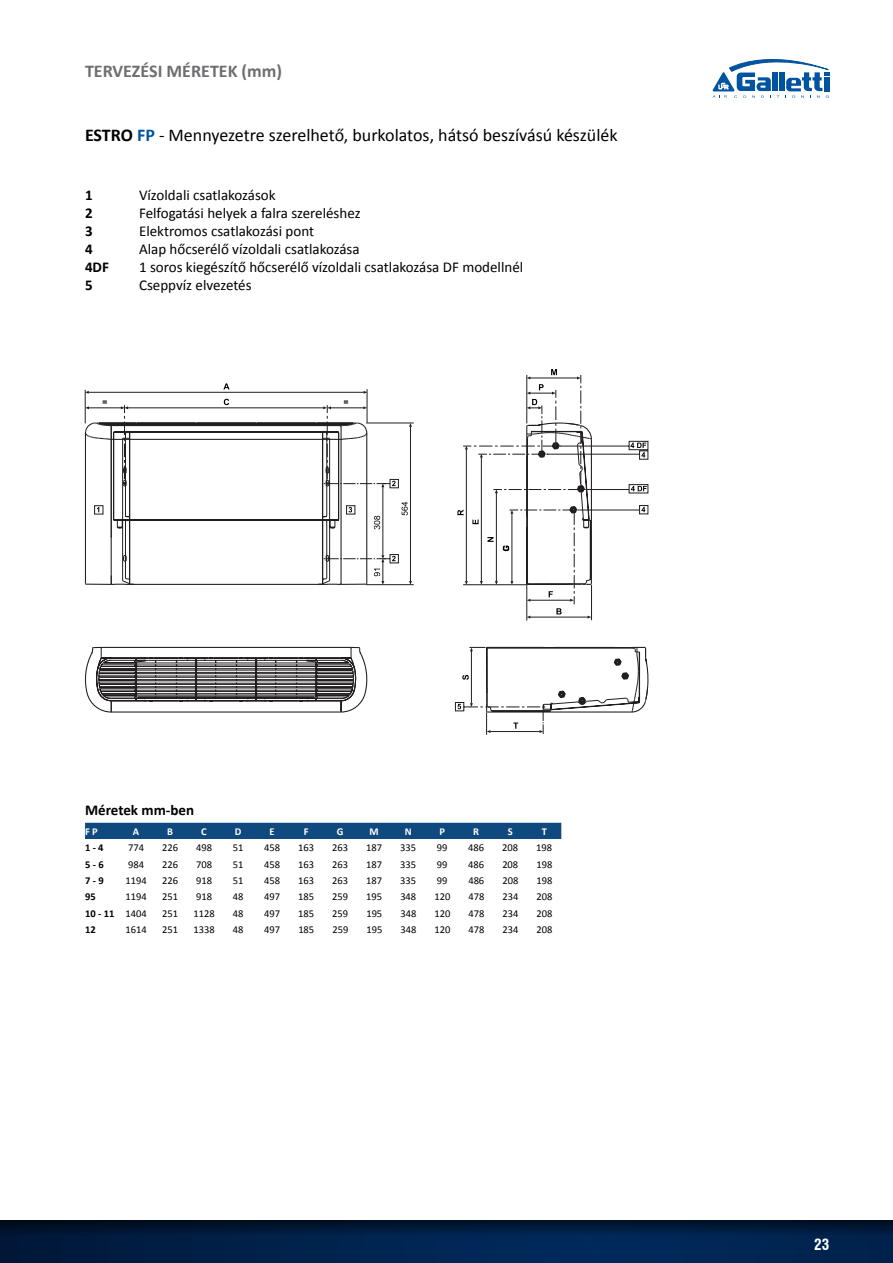
<style>
.page{position:relative;width:893px;height:1263px;background:#fff}
.page>*{position:absolute;margin:0;border:0;box-sizing:border-box;transform-origin:0 0}
.t1{font:18px "Calibri";color:#000}
.t2{font:700 18px "Calibri";color:#6d6e71}
.t3{font:15px "Calibri";color:#000}
.t4{font:700 15px "Calibri";color:#000}
.t5{font:700 condensed 15px "Swiss 721 BT";color:#fff}
.t6{font:10.5px "Calibri";color:#000}
.t7{font:700 10.5px "Calibri";color:#000}
.t8{font:700 10.5px "Calibri";color:#fff}
.s1{font-weight:700}
.s2{font-weight:700;color:#00539f}
.s3{font-weight:400}
</style>
<div class="page">
<svg style="left:713px;top:59px;width:116px;height:39px"></svg>
<div style="left:0;top:1220px;width:893px;height:43px;background:linear-gradient(to right,#001c41,#002a5b)"></div>
<svg style="left:0;top:1220px;width:893px;height:17px;background:#001837"></svg>
<div style="left:85px;top:823px;width:476px;height:16px;background:#0f497d"></div>
<svg style="left:84px;top:369px;width:565px;height:366px"></svg>
<h1 class="t2" style="left:85px;top:60px;width:199px">TERVEZÉSI MÉRETEK (mm)</h1>
<h1 class="t1" style="left:85px;top:124px;width:534px"><span class="s1">ESTRO</span> <span class="s2">FP</span> - Mennyezetre szerelhető, burkolatos, hátsó beszívású készülék</h1>
<h2 class="t4" style="left:85px;top:186px;width:9px">1</h2>
<h2 class="t3" style="left:139px;top:186px;width:138px">Vízoldali csatlakozások</h2>
<h2 class="t4" style="left:85px;top:204px;width:9px">2</h2>
<h2 class="t3" style="left:139px;top:204px;width:223px">Felfogatási helyek a falra szereléshez</h2>
<h2 class="t4" style="left:85px;top:222px;width:9px">3</h2>
<h2 class="t3" style="left:139px;top:222px;width:177px">Elektromos csatlakozási pont</h2>
<h2 class="t4" style="left:85px;top:240px;width:9px">4</h2>
<h2 class="t3" style="left:139px;top:240px;width:222px">Alap hőcserélő vízoldali csatlakozása</h2>
<h2 class="t4" style="left:85px;top:258px;width:25px">4DF</h2>
<h2 class="t3" style="left:139px;top:258px;width:386px">1 soros kiegészítő hőcserélő vízoldali csatlakozása DF modellnél</h2>
<h2 class="t4" style="left:85px;top:276px;width:9px">5</h2>
<h2 class="t3" style="left:139px;top:276px;width:114px">Cseppvíz elvezetés</h2>
<h2 class="t4" style="left:85px;top:801px;width:111px">Méretek mm-ben</h2>
<p class="t8" style="left:85px;top:825px;width:14px">F P</p>
<p class="t8" style="left:133px;top:825px;width:8px">A</p>
<p class="t8" style="left:167px;top:825px;width:7px">B</p>
<p class="t8" style="left:201px;top:825px;width:7px">C</p>
<p class="t8" style="left:235px;top:825px;width:8px">D</p>
<p class="t8" style="left:270px;top:825px;width:7px">E</p>
<p class="t8" style="left:304px;top:825px;width:6px">F</p>
<p class="t8" style="left:337px;top:825px;width:8px">G</p>
<p class="t8" style="left:370px;top:825px;width:11px">M</p>
<p class="t8" style="left:405px;top:825px;width:8px">N</p>
<p class="t8" style="left:439px;top:825px;width:7px">P</p>
<p class="t8" style="left:473px;top:825px;width:7px">R</p>
<p class="t8" style="left:508px;top:825px;width:6px">S</p>
<p class="t8" style="left:542px;top:825px;width:7px">T</p>
<p class="t7" style="left:85px;top:841px;width:20px">1 - 4</p>
<p class="t6" style="left:128px;top:841px;width:17px">774</p>
<p class="t6" style="left:162px;top:841px;width:17px">226</p>
<p class="t6" style="left:196px;top:841px;width:17px">498</p>
<p class="t6" style="left:233px;top:841px;width:12px">51</p>
<p class="t6" style="left:264px;top:841px;width:17px">458</p>
<p class="t6" style="left:298px;top:841px;width:17px">163</p>
<p class="t6" style="left:332px;top:841px;width:17px">263</p>
<p class="t6" style="left:366px;top:841px;width:17px">187</p>
<p class="t6" style="left:400px;top:841px;width:17px">335</p>
<p class="t6" style="left:437px;top:841px;width:12px">99</p>
<p class="t6" style="left:468px;top:841px;width:17px">486</p>
<p class="t6" style="left:502px;top:841px;width:17px">208</p>
<p class="t6" style="left:536px;top:841px;width:17px">198</p>
<p class="t7" style="left:85px;top:858px;width:20px">5 - 6</p>
<p class="t6" style="left:128px;top:858px;width:17px">984</p>
<p class="t6" style="left:162px;top:858px;width:17px">226</p>
<p class="t6" style="left:196px;top:858px;width:17px">708</p>
<p class="t6" style="left:233px;top:858px;width:12px">51</p>
<p class="t6" style="left:264px;top:858px;width:17px">458</p>
<p class="t6" style="left:298px;top:858px;width:17px">163</p>
<p class="t6" style="left:332px;top:858px;width:17px">263</p>
<p class="t6" style="left:366px;top:858px;width:17px">187</p>
<p class="t6" style="left:400px;top:858px;width:17px">335</p>
<p class="t6" style="left:437px;top:858px;width:12px">99</p>
<p class="t6" style="left:468px;top:858px;width:17px">486</p>
<p class="t6" style="left:502px;top:858px;width:17px">208</p>
<p class="t6" style="left:536px;top:858px;width:17px">198</p>
<p class="t7" style="left:85px;top:874px;width:20px">7 - 9</p>
<p class="t6" style="left:125px;top:874px;width:23px">1194</p>
<p class="t6" style="left:162px;top:874px;width:17px">226</p>
<p class="t6" style="left:196px;top:874px;width:17px">918</p>
<p class="t6" style="left:233px;top:874px;width:12px">51</p>
<p class="t6" style="left:264px;top:874px;width:17px">458</p>
<p class="t6" style="left:298px;top:874px;width:17px">163</p>
<p class="t6" style="left:332px;top:874px;width:17px">263</p>
<p class="t6" style="left:366px;top:874px;width:17px">187</p>
<p class="t6" style="left:400px;top:874px;width:17px">335</p>
<p class="t6" style="left:437px;top:874px;width:12px">99</p>
<p class="t6" style="left:468px;top:874px;width:17px">486</p>
<p class="t6" style="left:502px;top:874px;width:17px">208</p>
<p class="t6" style="left:536px;top:874px;width:17px">198</p>
<p class="t7" style="left:85px;top:890px;width:12px">95</p>
<p class="t6" style="left:125px;top:890px;width:23px">1194</p>
<p class="t6" style="left:162px;top:890px;width:17px">251</p>
<p class="t6" style="left:196px;top:890px;width:17px">918</p>
<p class="t6" style="left:233px;top:890px;width:12px">48</p>
<p class="t6" style="left:264px;top:890px;width:17px">497</p>
<p class="t6" style="left:298px;top:890px;width:17px">185</p>
<p class="t6" style="left:332px;top:890px;width:17px">259</p>
<p class="t6" style="left:366px;top:890px;width:17px">195</p>
<p class="t6" style="left:400px;top:890px;width:17px">348</p>
<p class="t6" style="left:434px;top:890px;width:17px">120</p>
<p class="t6" style="left:468px;top:890px;width:17px">478</p>
<p class="t6" style="left:502px;top:890px;width:17px">234</p>
<p class="t6" style="left:536px;top:890px;width:17px">208</p>
<p class="t7" style="left:85px;top:907px;width:63px">10 - 11 <span class="s3">1404</span></p>
<p class="t6" style="left:162px;top:907px;width:17px">251</p>
<p class="t6" style="left:194px;top:907px;width:23px">1128</p>
<p class="t6" style="left:233px;top:907px;width:12px">48</p>
<p class="t6" style="left:264px;top:907px;width:17px">497</p>
<p class="t6" style="left:298px;top:907px;width:17px">185</p>
<p class="t6" style="left:332px;top:907px;width:17px">259</p>
<p class="t6" style="left:366px;top:907px;width:17px">195</p>
<p class="t6" style="left:400px;top:907px;width:17px">348</p>
<p class="t6" style="left:434px;top:907px;width:17px">120</p>
<p class="t6" style="left:468px;top:907px;width:17px">478</p>
<p class="t6" style="left:502px;top:907px;width:17px">234</p>
<p class="t6" style="left:536px;top:907px;width:17px">208</p>
<p class="t7" style="left:85px;top:923px;width:12px">12</p>
<p class="t6" style="left:126px;top:923px;width:23px">1614</p>
<p class="t6" style="left:162px;top:923px;width:17px">251</p>
<p class="t6" style="left:194px;top:923px;width:23px">1338</p>
<p class="t6" style="left:233px;top:923px;width:12px">48</p>
<p class="t6" style="left:264px;top:923px;width:17px">497</p>
<p class="t6" style="left:298px;top:923px;width:17px">185</p>
<p class="t6" style="left:332px;top:923px;width:17px">259</p>
<p class="t6" style="left:366px;top:923px;width:17px">195</p>
<p class="t6" style="left:400px;top:923px;width:17px">348</p>
<p class="t6" style="left:434px;top:923px;width:17px">120</p>
<p class="t6" style="left:468px;top:923px;width:17px">478</p>
<p class="t6" style="left:502px;top:923px;width:17px">234</p>
<p class="t6" style="left:536px;top:923px;width:17px">208</p>
<h2 class="t5" style="left:814px;top:1236px;width:16px">23</h2>
</div>
